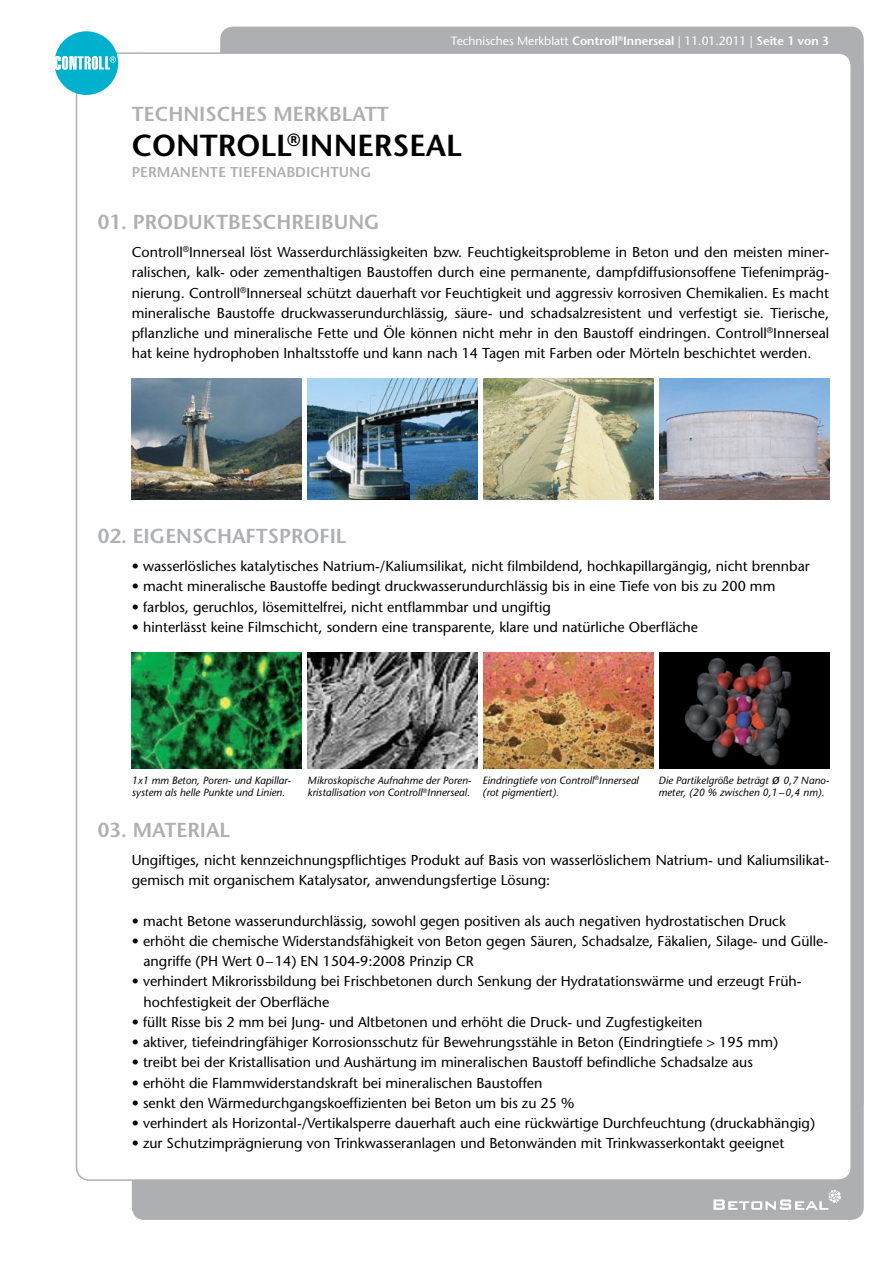
<style>
.page{position:relative;width:893px;height:1263px;background:#fff}
.page>*{position:absolute;margin:0;border:0;box-sizing:border-box;transform-origin:0 0}
.t1{font:600 30.3px "Stone Sans Std";color:#000}
.t2{font:600 20.25px "Stone Sans Std";color:#adafb2}
.t3{font:500 14.25px/20.2px "Stone Sans Std";color:#000}
.t4{font:600 14.25px "Stone Sans Std";color:#adafb2}
.t5{font:500 12px "Stone Sans Std";color:#fff}
.t6{font:italic 500 10.5px/12.6px "Stone Sans Std";color:#000}
.s1{font-weight:600}
.s2{font-size:14.25px}
</style>
<div class="page">
<div style="left:220px;top:27px;width:644px;height:1087px;background:#adafb2;border-radius:13px"></div>
<div style="left:132px;top:53px;width:732px;height:1167px;background:#adafb2;border-radius:13px"></div>
<div style="left:77px;top:53px;width:774px;height:1127px;background:#fff;border-radius:13px"></div>
<svg style="left:713px;top:1189px;width:128px;height:21px"></svg>
<svg style="left:55px;top:31px;width:63px;height:64px"></svg>
<img style="left:659px;top:379px;width:170px;height:121px">
<img style="left:308px;top:379px;width:170px;height:121px">
<img style="left:483px;top:379px;width:170px;height:121px">
<img style="left:132px;top:379px;width:170px;height:121px">
<img style="left:308px;top:652px;width:170px;height:116px">
<img style="left:483px;top:652px;width:170px;height:116px">
<img style="left:132px;top:652px;width:170px;height:116px">
<img style="left:659px;top:652px;width:170px;height:116px">
<h2 class="t2" style="left:132px;top:102px;width:259px">TECHNISCHES MERKBLATT</h2>
<p class="t5" style="left:451px;top:34px;width:380px">Technisches Merkblatt <span class="s1">CONTROLL</span><sup>®</sup><span class="s1">INNERSEAL</span> | 11.01.2011 | <span class="s1">SEITE 1 VON 3</span></p>
<h1 class="t1" style="left:132px;top:127px;width:332px">CONTROLL<sup>®</sup>INNERSEAL</h1>
<p class="t4" style="left:132px;top:163px;width:156px">PERMANENTE TI EFENABD</p>
<p class="t4" style="left:306px;top:163px;width:25px">ICHTUNG</p>
<h2 class="t2" style="left:98px;top:210px;width:283px">01. PRODUKTBESCHREI BUNG</h2>
<p class="t3" style="left:132px;top:242px;width:699px;text-align:justify">Controll<sup>®</sup>Innerseal löst Wasserdurchlässigkeiten bzw. Feuchtigkeitsprobleme in Beton und den meisten miner&shy;ralischen, kalk- oder zementhaltigen Baustoffen durch eine permanente, dampfdiffusionsoffene Tiefenimpräg&shy;nierung. Controll<sup>®</sup>Innerseal schützt dauerhaft vor Feuchtigkeit und aggressiv korrosiven Chemikalien. Es macht mineralische Baustoffe druckwasserundurchlässig, säure- und schadsalzresistent und verfestigt sie. Tierische, pflanzliche und mineralische Fette und Öle können nicht mehr in den Baustoff eindringen. Controll<sup>®</sup>Innerseal hat keine hydrophoben Inhaltsstoffe und kann nach 14 Tagen mit Farben oder Mörteln beschichtet werden.</p>
<h2 class="t2" style="left:98px;top:524px;width:250px">02. EIGENSCHAFTSPROFI L</h2>
<p class="t3" style="left:132px;top:556px;width:679px">• wasserlösliches katalytisches Natrium-/Kaliumsilikat, nicht filmbildend, hochkapillargängig, nicht brennbar</p>
<p class="t3" style="left:132px;top:576px;width:645px">• macht mineralische Baustoffe bedingt druckwasserundurchlässig bis in eine Tiefe von bis zu 200 mm</p>
<p class="t3" style="left:132px;top:596px;width:421px">• farblos, geruchlos, lösemittelfrei, nicht entflammbar und ungiftig</p>
<p class="t3" style="left:132px;top:617px;width:568px">• hinterlässt keine Filmschicht, sondern eine transparente, klare und natürliche Oberfläche</p>
<p class="t6" style="left:132px;top:774px;width:161px">1x1 mm Beton, Poren- und Kapillar&shy;system als helle Punkte und Linien.</p>
<p class="t6" style="left:308px;top:774px;width:165px">Mikroskopische Aufnahme der Poren&shy;kristallisation von Controll<sup>®</sup>Innerseal.</p>
<p class="t6" style="left:483px;top:774px;width:158px">Eindringtiefe von Controll<sup>®</sup>Innerseal (rot pigmentiert).</p>
<p class="t6" style="left:658px;top:774px;width:172px">Die Partikelgröße beträgt <span class="s2">ø</span> 0,7 Nano&shy;meter, (20 % zwischen 0,1–0,4 nm).</p>
<h2 class="t2" style="left:98px;top:817px;width:134px">03. MATERIAL</h2>
<p class="t3" style="left:132px;top:850px;width:699px">Ungiftiges, nicht kennzeichnungspflichtiges Produkt auf Basis von wasserlöslichem Natrium- und Kaliumsilikat&shy;gemisch mit organischem Katalysator, anwendungsfertige Lösung:</p>
<p class="t3" style="left:132px;top:910px;width:656px">• macht Betone wasserundurchlässig, sowohl gegen positiven als auch negativen hydrostatischen Druck</p>
<p class="t3" style="left:144px;top:931px;width:686px;text-indent:-12px">• erhöht die chemische Widerstandsfähigkeit von Beton gegen Säuren, Schadsalze, Fäkalien, Silage- und Gülle&shy;angriffe (PH Wert 0–14) EN 1504-9:2008 Prinzip CR</p>
<p class="t3" style="left:144px;top:971px;width:660px;text-indent:-12px">• verhindert Mikrorissbildung bei Frischbetonen durch Senkung der Hydratationswärme und erzeugt Früh&shy;hochfestigkeit der Oberfläche</p>
<p class="t3" style="left:132px;top:1012px;width:572px">• füllt Risse bis 2 mm bei Jung- und Altbetonen und erhöht die Druck- und Zugfestigkeiten</p>
<p class="t3" style="left:132px;top:1032px;width:648px">• aktiver, tiefeindringfähiger Korrosionsschutz für Bewehrungsstähle in Beton (Eindringtiefe &gt; 195 mm)</p>
<p class="t3" style="left:132px;top:1052px;width:623px">• treibt bei der Kristallisation und Aushärtung im mineralischen Baustoff befindliche Schadsalze aus</p>
<p class="t3" style="left:132px;top:1072px;width:412px">• erhöht die Flammwiderstandskraft bei mineralischen Baustoffen</p>
<p class="t3" style="left:132px;top:1093px;width:444px">• senkt den Wärmedurchgangskoeffizienten bei Beton um bis zu 25 %</p>
<p class="t3" style="left:132px;top:1113px;width:685px">• verhindert als Horizontal-/Vertikalsperre dauerhaft auch eine rückwärtige Durchfeuchtung (druckabhängig)</p>
<p class="t3" style="left:132px;top:1133px;width:654px">• zur Schutzimprägnierung von Trinkwasseranlagen und Betonwänden mit Trinkwasserkontakt geeignet</p>
</div>
